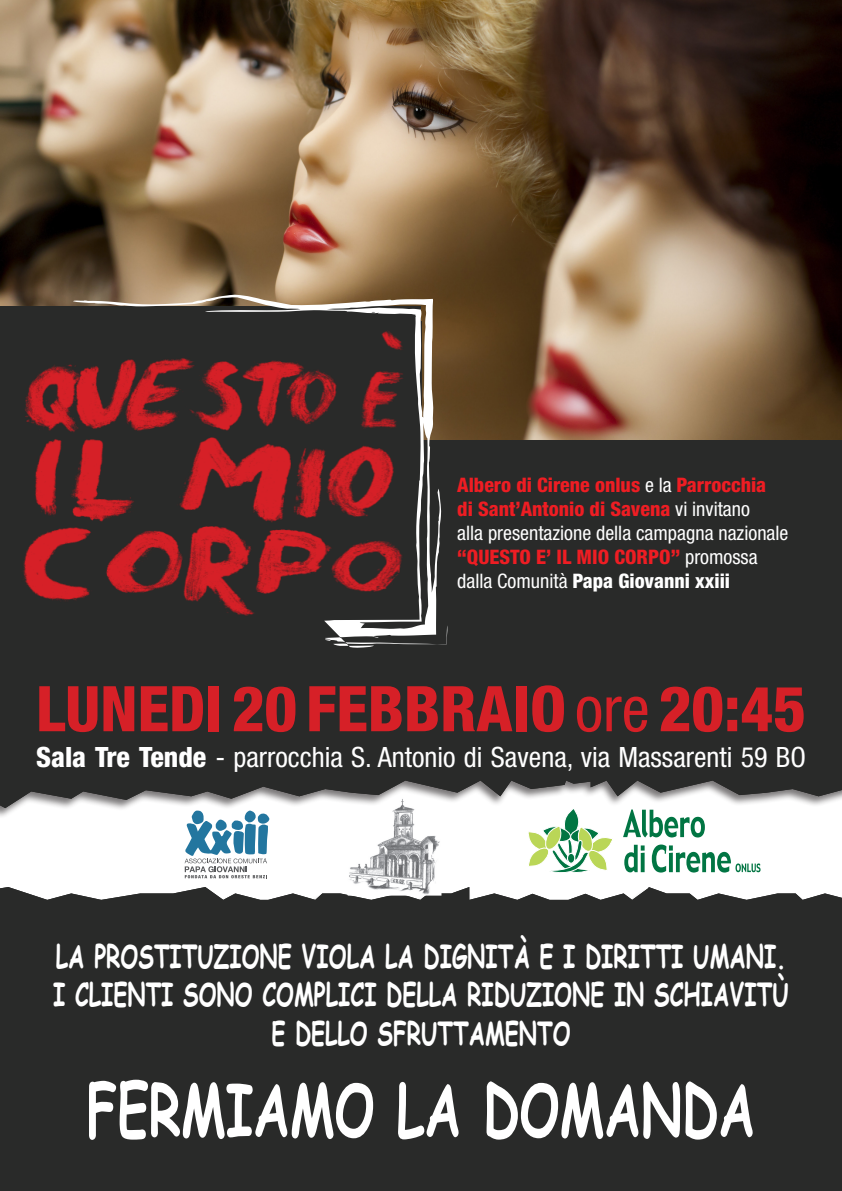
<style>
.page{position:relative;width:842px;height:1191px;background:#292a29}
.page>*{position:absolute;margin:0;border:0;box-sizing:border-box;transform-origin:0 0}
.t1{font:700 72px "Comic Sans MS";color:#fff;scale:.7 1}
.t2{font:800 condensed 63px "Helvetica Neue LT Std";color:#d62027}
.t3{font:700 32px "Comic Sans MS";color:#fff;scale:.7 1}
.t4{font:condensed 28px "Helvetica Neue LT Std";color:#fff}
.t5{font:condensed 20px/24px "Helvetica Neue LT Std";color:#fff}
.s1{font-weight:800;color:#ee1d23}
.s2{font-weight:800}
.s3{font-weight:400}
</style>
<div class="page">
<img style="left:0;top:0;width:842px;height:439px">
<div style="left:0;top:779px;width:842px;height:121px;background:#231f20;opacity:.6"></div>
<svg style="left:185px;top:810px;width:84px;height:68px;background:#9fbece"></svg>
<img style="left:0;top:321px;width:73px;height:280px">
<svg style="left:73px;top:295px;width:374px;height:352px"></svg>
<img style="left:348px;top:797px;width:93px;height:98px">
<svg style="left:623px;top:809px;width:82px;height:28px;background:#93c4af"></svg>
<svg style="left:624px;top:844px;width:21px;height:28px"></svg>
<svg style="left:527px;top:808px;width:86px;height:68px;background:#cde3c2"></svg>
<svg style="left:652px;top:844px;width:108px;height:28px;background:#aad0c0"></svg>
<p class="t5" style="left:457px;top:473px;width:333px"><span class="s1">Albero di Cirene onlus</span> e la <span class="s1">Parrocchia<br>di Sant’Antonio di Savena</span> vi invitano<br>alla presentazione della campagna nazionale <span class="s1">“QUESTO E’ IL MIO CORPO”</span> promossa dalla Comunità <span class="s2">Papa Giovanni xxiii</span></p>
<p class="t2" style="left:36px;top:670px;width:771px">LUNEDI 20 FEBBRAIO <span class="s3">ore</span> 20:45</p>
<p class="t4" style="left:36px;top:740px;width:771px"><span class="s2">Sala Tre Tende</span> - parrocchia S. Antonio di Savena, via Massarenti 59 BO</p>
<p class="t3" style="left:56px;top:932px;width:1044px">LA PROSTITUZIONE VIOLA LA DIGNITÀ E I DIRITTI UMANI.</p>
<p class="t3" style="left:53px;top:971px;width:1053px">I CLIENTI SONO COMPLICI DELLA RIDUZIONE IN SCHIAVITÙ</p>
<p class="t3" style="left:271px;top:1009px;width:429px">E DELLO SFRUTTAMENTO</p>
<p class="t1" style="left:87px;top:1056px;width:956px">FERMIAMO LA DOMANDA</p>
</div>
